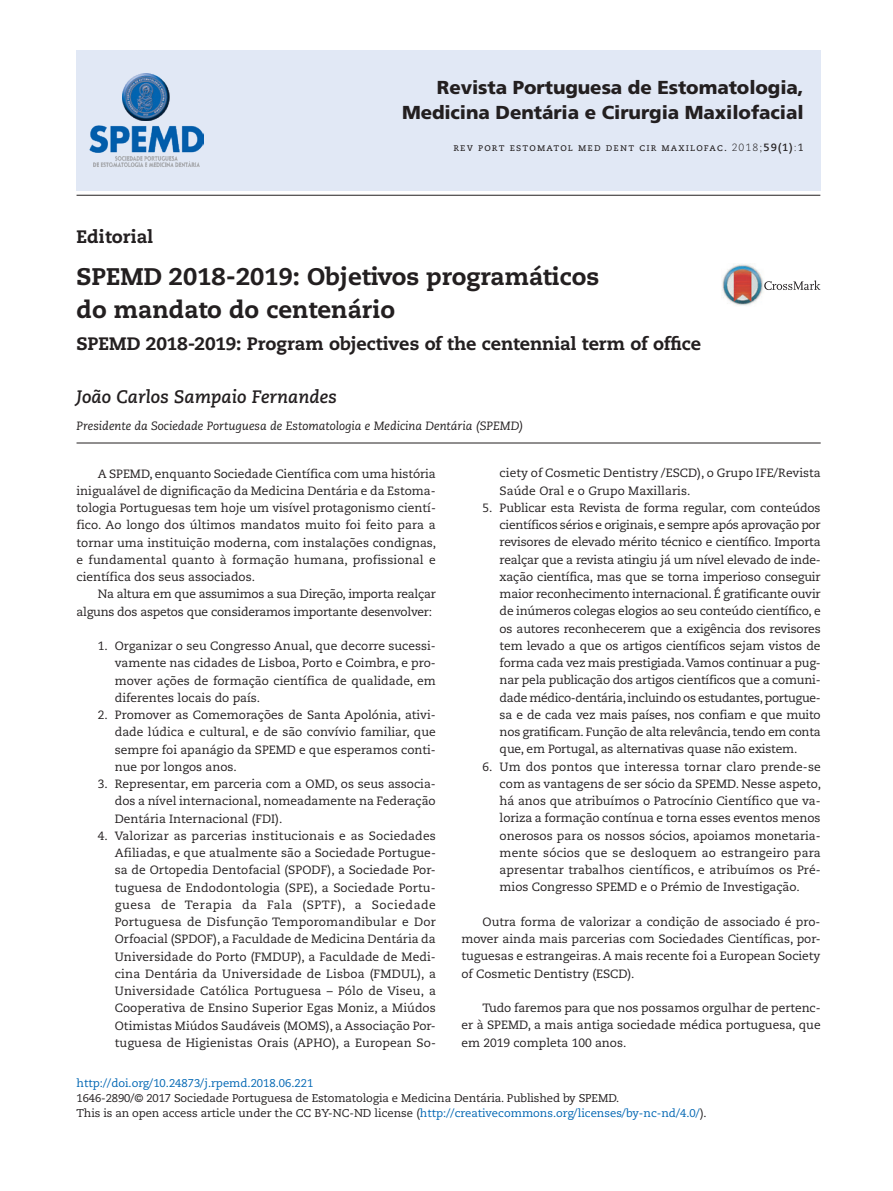
<style>
.page{position:relative;width:893px;height:1191px;background:#fff}
.page>*{position:absolute;margin:0;border:0;box-sizing:border-box;transform-origin:0 0}
.t1{font:800 24px/32.4px "Caecilia LT Std";color:#231f20}
.t2{font:900 18.75px/25.3px "Frutiger LT Std";letter-spacing:-.005em;color:#231f20;text-align:right}
.t3{font:800 18px "Caecilia LT Std";color:#231f20}
.t4{font:italic 700 18px "Caecilia LT Std";color:#231f20}
.t5{font:12px/17.2px "Caecilia LT Std";color:#231f20;text-align:justify}
.t6{font:12px/17.2px "Caecilia LT Std";letter-spacing:-.02em;color:#231f20}
.t7{font:italic 12px "Caecilia LT Std";color:#231f20}
.t8{font:11.25px/14.9px "Caecilia LT Std";letter-spacing:-.01em;color:#231f20}
.t9{font:11.25px "Caecilia LT Std";color:#0166b3}
.t10{font:10.5px "Caecilia LT Std";letter-spacing:.105em;color:#231f20}
.s1{font-weight:300}
.s2{font-weight:700}
.s3{color:#0166b3}
</style>
<div class="page">
<div style="left:77px;top:50px;width:744px;height:141px;background:#e1e8f5"></div>
<hr style="left:77px;top:443px;width:744px;height:1px;background:#231f20">
<img style="left:722px;top:264px;width:41px;height:42px">
<svg style="left:764px;top:280px;width:56px;height:10px"></svg>
<img style="left:122px;top:73px;width:48px;height:47px">
<img style="left:89px;top:125px;width:115px;height:28px">
<img style="left:93px;top:161px;width:107px;height:6px">
<img style="left:115px;top:156px;width:63px;height:5px">
<hr style="left:77px;top:195px;width:743px;height:1px;background:#231f20">
<h2 class="t2" style="left:402px;top:75px;width:403px">Revista Portuguesa de Estomatologia,<br>Medicina Dentária e Cirurgia Maxilofacial</h2>
<p class="t10" style="left:453px;top:141px;width:352px">rev port estomatol med dent cir maxilofac. <span class="s1">2018;</span><span class="s2">59(1)</span><span class="s1">:</span>1</p>
<h3 class="t3" style="left:77px;top:226px;width:78px">Editorial</h3>
<h1 class="t1" style="left:77px;top:261px;width:524px">SPEMD 2018-2019: Objetivos programáticos do mandato do centenário</h1>
<h3 class="t3" style="left:77px;top:333px;width:626px">SPEMD 2018-2019: Program objectives of the centennial term of office</h3>
<h3 class="t4" style="left:77px;top:386px;width:262px">João Carlos Sampaio Fernandes</h3>
<p class="t7" style="left:77px;top:419px;width:448px">Presidente da Sociedade Portuguesa de Estomatologia e Medicina Dentária (SPEMD)</p>
<p class="t5" style="left:77px;top:465px;width:361px;text-indent:21px">A SPEMD, enquanto Sociedade Científica com uma história inigualável de dignificação da Medicina Dentária e da Estoma&shy;tologia Portuguesas tem hoje um visível protagonismo cientí&shy;fico. Ao longo dos últimos mandatos muito foi feito para a tornar uma instituição moderna, com instalações condignas, e fundamental quanto à formação humana, profissional e científica dos seus associados.</p>
<p class="t6" style="left:77px;top:586px;width:361px;text-indent:21px">Na altura em que assumimos a sua Direção, importa realçar alguns dos aspetos que consideramos importante desenvolver:</p>
<p class="t5" style="left:115px;top:637px;width:323px;text-indent:-17px">1. Organizar o seu Congresso Anual, que decorre sucessi&shy;vamente nas cidades de Lisboa, Porto e Coimbra, e pro&shy;mover ações de formação científica de qualidade, em diferentes locais do país.</p>
<p class="t5" style="left:115px;top:706px;width:323px;text-indent:-17px">2. Promover as Comemorações de Santa Apolónia, ativi&shy;dade lúdica e cultural, e de são convívio familiar, que sempre foi apanágio da SPEMD e que esperamos conti&shy;nue por longos anos.</p>
<p class="t5" style="left:115px;top:775px;width:323px;text-indent:-17px">3. Representar, em parceria com a OMD, os seus associa&shy;dos a nível internacional, nomeadamente na Federação Dentária Internacional (FDI).</p>
<p class="t5" style="left:115px;top:827px;width:323px;text-indent:-17px">4. Valorizar as parcerias institucionais e as Sociedades Afiliadas, e que atualmente são a Sociedade Portugue&shy;sa de Ortopedia Dentofacial (SPODF), a Sociedade Por&shy;tuguesa de Endodontologia (SPE), a Sociedade Portu&shy;guesa de Terapia da Fala (SPTF), a Sociedade Portuguesa de Disfunção Temporomandibular e Dor Orfoacial (SPDOF), a Faculdade de Medicina Dentária da Universidade do Porto (FMDUP), a Faculdade de Medi&shy;cina Dentária da Universidade de Lisboa (FMDUL), a Universidade Católica Portuguesa – Pólo de Viseu, a Cooperativa de Ensino Superior Egas Moniz, a Miúdos Otimistas Miúdos Saudáveis (MOMS), a Associação Por&shy;tuguesa de Higienistas Orais (APHO), a European So-</p>
<p class="t5" style="left:500px;top:465px;width:323px">ciety of Cosmetic Dentistry /ESCD), o Grupo IFE/Revista<br>Saúde Oral e o Grupo Maxillaris.</p>
<p class="t5" style="left:500px;top:499px;width:323px;text-indent:-17px">5. Publicar esta Revista de forma regular, com conteúdos científicos sérios e originais, e sempre após aprovação por revisores de elevado mérito técnico e científico. Importa realçar que a revista atingiu já um nível elevado de inde&shy;xação científica, mas que se torna imperioso conseguir maior reconhecimento internacional. É gratificante ouvir de inúmeros colegas elogios ao seu conteúdo científico, e os autores reconhecerem que a exigência dos revisores tem levado a que os artigos científicos sejam vistos de forma cada vez mais prestigiada. Vamos continuar a pug&shy;nar pela publicação dos artigos científicos que a comuni&shy;dade médico-dentária, incluindo os estudantes, portugue&shy;sa e de cada vez mais países, nos confiam e que muito nos gratificam. Função de alta relevância, tendo em conta que, em Portugal, as alternativas quase não existem.</p>
<p class="t5" style="left:500px;top:758px;width:323px;text-indent:-17px">6. Um dos pontos que interessa tornar claro prende-se com as vantagens de ser sócio da SPEMD. Nesse aspeto, há anos que atribuímos o Patrocínio Científico que va&shy;loriza a formação contínua e torna esses eventos menos onerosos para os nossos sócios, apoiamos monetaria&shy;mente sócios que se desloquem ao estrangeiro para apresentar trabalhos científicos, e atribuímos os Pré&shy;mios Congresso SPEMD e o Prémio de Investigação.</p>
<p class="t5" style="left:461px;top:913px;width:361px;text-indent:21px">Outra forma de valorizar a condição de associado é pro&shy;mover ainda mais parcerias com Sociedades Científicas, por&shy;tuguesas e estrangeiras. A mais recente foi a European Society of Cosmetic Dentistry (ESCD).</p>
<p class="t5" style="left:461px;top:999px;width:361px;text-indent:21px">Tudo faremos para que nos possamos orgulhar de pertenc&shy;er à SPEMD, a mais antiga sociedade médica portuguesa, que em 2019 completa 100 anos.</p>
<p class="t9" style="left:77px;top:1076px;width:238px">http://doi.org/10.24873/j.rpemd.2018.06.221</p>
<p class="t8" style="left:77px;top:1090px;width:632px">1646-2890/© 2017 Sociedade Portuguesa de Estomatologia e Medicina Dentária. Published by SPEMD.<br>This is an open access article under the CC BY-NC-ND license (<span class="s3">http://creativecommons.org/licenses/by-nc-nd/4.0/</span>).</p>
</div>
